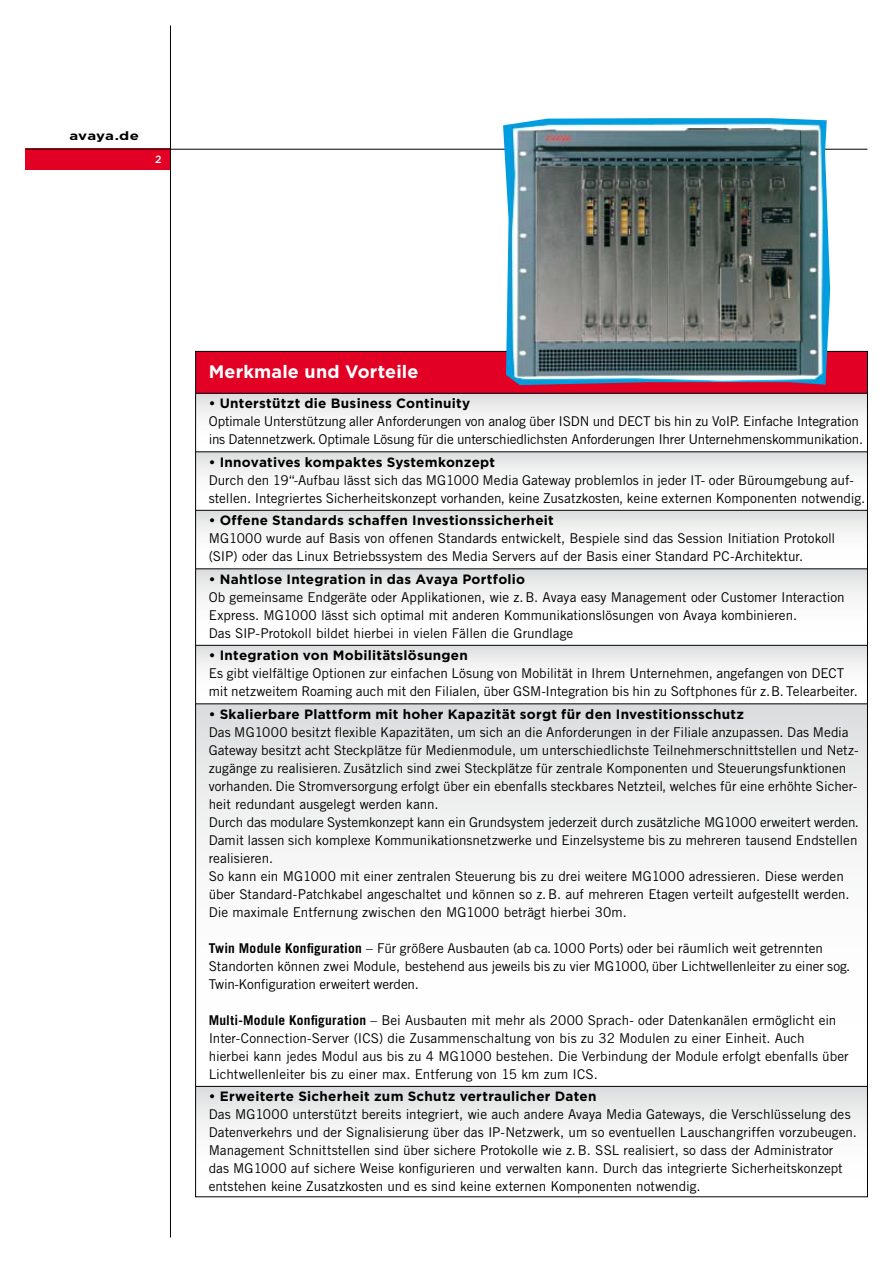
<style>
.page{position:relative;width:893px;height:1263px;background:#fff}
.page>*{position:absolute;margin:0;border:0;box-sizing:border-box;transform-origin:0 0}
.t1{font:700 18px "Gotham";letter-spacing:.01em;color:#fff}
.t2{font:13.5px/18px "Trade Gothic";color:#000}
.t3{font:700 13.5px "Gotham";letter-spacing:.02em;color:#000}
.t4{font:700 12px "Gotham";letter-spacing:.005em;color:#000;scale:1.25 1}
.t5{font:500 10.5px "Gotham";color:#fff}
.s1{font-weight:700}
</style>
<div class="page">
<div style="left:196px;top:704px;width:671px;height:382px;background:linear-gradient(to bottom,#e3e4e5,#fff)"></div>
<div style="left:196px;top:645px;width:671px;height:59px;background:linear-gradient(to bottom,#e4e4e5,#fff)"></div>
<div style="left:196px;top:569px;width:671px;height:76px;background:linear-gradient(to bottom,#e4e4e5,#fff)"></div>
<div style="left:196px;top:510px;width:671px;height:59px;background:linear-gradient(to bottom,#e3e4e4,#fff)"></div>
<div style="left:196px;top:452px;width:671px;height:58px;background:linear-gradient(to bottom,#e4e5e6,#fff)"></div>
<div style="left:196px;top:393px;width:671px;height:59px;background:linear-gradient(to bottom,#e3e4e4,#fff)"></div>
<div style="left:196px;top:1086px;width:671px;height:111px;background:linear-gradient(to bottom,#e3e4e4,#fff)"></div>
<div style="left:196px;top:351px;width:671px;height:42px;background:#e20025"></div>
<hr style="left:196px;top:393px;width:671px;height:1px;background:#000">
<hr style="left:196px;top:451px;width:671px;height:1px;background:#000">
<hr style="left:196px;top:510px;width:671px;height:1px;background:#000">
<hr style="left:196px;top:568px;width:671px;height:1px;background:#000">
<hr style="left:196px;top:645px;width:671px;height:1px;background:#000">
<hr style="left:196px;top:703px;width:671px;height:1px;background:#000">
<hr style="left:196px;top:1086px;width:671px;height:1px;background:#000">
<div style="left:26px;top:149px;width:144px;height:21px;background:#e20025"></div>
<hr style="left:26px;top:149px;width:841px;height:1px;background:#000">
<hr style="left:170px;top:26px;width:1px;height:1211px;background:#000">
<img style="left:503px;top:118px;width:327px;height:267px">
<p class="t4" style="left:69px;top:129px;width:57px">avaya.de</p>
<p class="t5" style="left:155px;top:153px;width:8px">2</p>
<h1 class="t1" style="left:209px;top:361px;width:211px">Merkmale und Vorteile</h1>
<p class="t3" style="left:209px;top:395px;width:263px">• Unterstützt die Business Continuity</p>
<p class="t2" style="left:209px;top:412px;width:656px">Optimale Unterstützung aller Anforderungen von analog über ISDN und DECT bis hin zu VoIP. Einfache Integration ins Datennetzwerk. Optimale Lösung für die unterschiedlichsten Anforderungen Ihrer Unternehmenskommunikation.</p>
<p class="t3" style="left:209px;top:454px;width:288px">• Innovatives kompaktes Systemkonzept</p>
<p class="t2" style="left:209px;top:471px;width:658px">Durch den 19“-Aufbau lässt sich das MG1000 Media Gateway problemlos in jeder IT- oder Büroumgebung auf&shy;stellen. Integriertes Sicherheitskonzept vorhanden, keine Zusatzkosten, keine externen Komponenten notwendig.</p>
<p class="t3" style="left:209px;top:512px;width:347px">• Offene Standards schaffen Investionssicherheit</p>
<p class="t2" style="left:209px;top:529px;width:628px">MG1000 wurde auf Basis von offenen Standards entwickelt, Bespiele sind das Session Initiation Protokoll (SIP) oder das Linux Betriebssystem des Media Servers auf der Basis einer Standard PC-Architektur.</p>
<p class="t3" style="left:209px;top:571px;width:318px">• Nahtlose Integration in das Avaya Portfolio</p>
<p class="t2" style="left:209px;top:588px;width:637px">Ob gemeinsame Endgeräte oder Applikationen, wie z.B. Avaya easy Management oder Customer Interaction<br>Express. MG1000 lässt sich optimal mit anderen Kommunikationslösungen von Avaya kombinieren.<br>Das SIP-Protokoll bildet hierbei in vielen Fällen die Grundlage</p>
<p class="t3" style="left:209px;top:647px;width:261px">• Integration von Mobilitätslösungen</p>
<p class="t2" style="left:209px;top:664px;width:651px">Es gibt vielfältige Optionen zur einfachen Lösung von Mobilität in Ihrem Unternehmen, angefangen von DECT mit netzweitem Roaming auch mit den Filialen, über GSM-Integration bis hin zu Softphones für z.B. Telearbeiter.</p>
<p class="t3" style="left:209px;top:706px;width:537px">• Skalierbare Plattform mit hoher Kapazität sorgt für den Investitionsschutz</p>
<p class="t2" style="left:209px;top:723px;width:652px">Das MG1000 besitzt flexible Kapazitäten, um sich an die Anforderungen in der Filiale anzupassen. Das Media Gateway besitzt acht Steckplätze für Medienmodule, um unterschiedlichste Teilnehmerschnittstellen und Netz&shy;zugänge zu realisieren. Zusätzlich sind zwei Steckplätze für zentrale Komponenten und Steuerungsfunktionen vorhanden. Die Stromversorgung erfolgt über ein ebenfalls steckbares Netzteil, welches für eine erhöhte Sicher&shy;heit redundant ausgelegt werden kann.<br>Durch das modulare Systemkonzept kann ein Grundsystem jederzeit durch zusätzliche MG1000 erweitert werden.<br>Damit lassen sich komplexe Kommunikationsnetzwerke und Einzelsysteme bis zu mehreren tausend Endstellen realisieren.<br>So kann ein MG1000 mit einer zentralen Steuerung bis zu drei weitere MG1000 adressieren. Diese werden über Standard-Patchkabel angeschaltet und können so z.B. auf mehreren Etagen verteilt aufgestellt werden.<br>Die maximale Entfernung zwischen den MG1000 beträgt hierbei 30m.</p>
<p class="t2" style="left:209px;top:938px;width:643px"><span class="s1">Twin Module Konfiguration</span> – Für größere Ausbauten (ab ca. 1000 Ports) oder bei räumlich weit getrennten<br>Standorten können zwei Module, bestehend aus jeweils bis zu vier MG1000, über Lichtwellenleiter zu einer sog.<br>Twin-Konfiguration erweitert werden.</p>
<p class="t2" style="left:209px;top:1010px;width:641px"><span class="s1">Multi-Module Konfiguration</span> – Bei Ausbauten mit mehr als 2000 Sprach- oder Datenkanälen ermöglicht ein Inter-Connection-Server (ICS) die Zusammenschaltung von bis zu 32 Modulen zu einer Einheit. Auch<br>hierbei kann jedes Modul aus bis zu 4 MG1000 bestehen. Die Verbindung der Module erfolgt ebenfalls über Lichtwellenleiter bis zu einer max. Entferung von 15 km zum ICS.</p>
<p class="t3" style="left:209px;top:1088px;width:389px">• Erweiterte Sicherheit zum Schutz vertraulicher Daten</p>
<p class="t2" style="left:209px;top:1105px;width:650px">Das MG1000 unterstützt bereits integriert, wie auch andere Avaya Media Gateways, die Verschlüsselung des Datenverkehrs und der Signalisierung über das IP-Netzwerk, um so eventuellen Lauschangriffen vorzubeugen.<br>Management Schnittstellen sind über sichere Protokolle wie z.B. SSL realisiert, so dass der Administrator das MG1000 auf sichere Weise konfigurieren und verwalten kann. Durch das integrierte Sicherheitskonzept entstehen keine Zusatzkosten und es sind keine externen Komponenten notwendig.</p>
</div>
